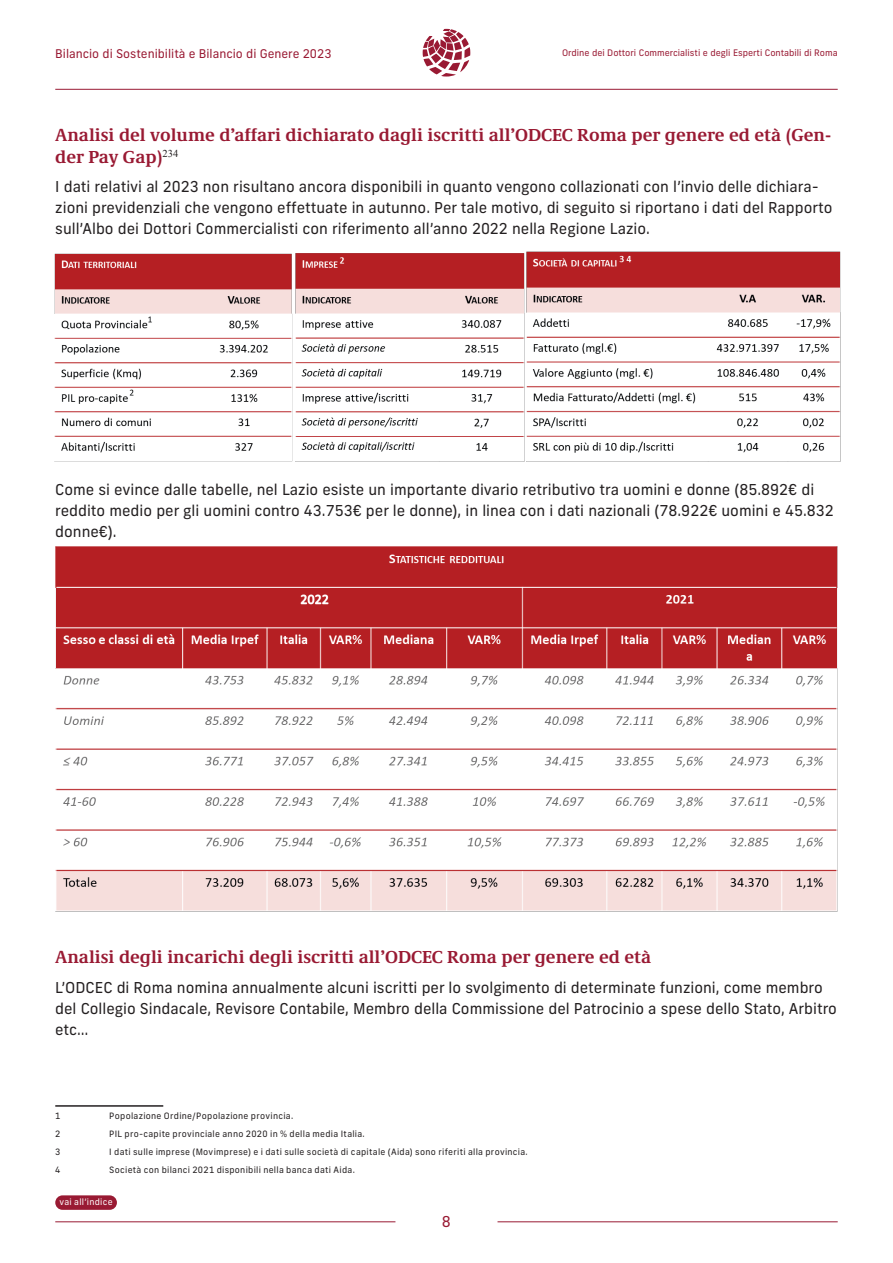
<style>
.page{position:relative;width:893px;height:1263px;background:#fff}
.page>*{position:absolute;margin:0;border:0;box-sizing:border-box;transform-origin:0 0}
.t1{font:700 18px/21.6px "Demos Next Pro";color:#991a33}
.t2{font:15px/21px "New Frank";color:#231f20}
.t3{font:15px "New Frank";color:#991a33}
.t4{font:12px "New Frank";color:#991a33}
.t5{font:9px "New Frank";color:#991a33}
.t6{font:8.7px "New Frank";letter-spacing:.03em;color:#231f20}
.t7{font:8.7px "New Frank";letter-spacing:.03em;color:#fff}
</style>
<div class="page">
<div style="left:55px;top:1195px;width:62px;height:15px;background:#991a33;border-radius:7px"></div>
<svg style="left:423px;top:29px;width:47px;height:48px"></svg>
<hr style="left:55px;top:89px;width:783px;height:1px;background:#991a33">
<hr style="left:55px;top:1221px;width:340px;height:1px;background:#991a33">
<hr style="left:497px;top:1221px;width:341px;height:1px;background:#991a33">
<hr style="left:55px;top:1105px;width:108px;height:2px;background:#231f20">
<img style="left:54px;top:253px;width:239px;height:209px">
<img style="left:295px;top:253px;width:229px;height:209px">
<img style="left:527px;top:251px;width:313px;height:211px">
<img style="left:55px;top:546px;width:783px;height:365px">
<p class="t4" style="left:55px;top:46px;width:278px">Bilancio di Sostenibilità e Bilancio di Genere 2023</p>
<p class="t5" style="left:562px;top:47px;width:277px">Ordine dei Dottori Commercialisti e degli Esperti Contabili di Roma</p>
<p class="t1" style="left:55px;top:123px;width:777px">Analisi del volume d’affari dichiarato dagli iscritti all’ODCEC Roma per genere ed età (Gen&shy;der Pay Gap)<sup>234</sup></p>
<p class="t2" style="left:55px;top:176px;width:779px">I dati relativi al 2023 non risultano ancora disponibili in quanto vengono collazionati con l’invio delle dichiara&shy;zioni previdenziali che vengono effettuate in autunno. Per tale motivo, di seguito si riportano i dati del Rapporto sull’Albo dei Dottori Commercialisti con riferimento all’anno 2022 nella Regione Lazio.</p>
<p class="t2" style="left:55px;top:479px;width:780px">Come si evince dalle tabelle, nel Lazio esiste un importante divario retributivo tra uomini e donne (85.892€ di reddito medio per gli uomini contro 43.753€ per le donne), in linea con i dati nazionali (78.922€ uomini e 45.832 donne€).</p>
<p class="t1" style="left:55px;top:945px;width:597px">Analisi degli incarichi degli iscritti all’ODCEC Roma per genere ed età</p>
<p class="t2" style="left:55px;top:977px;width:783px">L’ODCEC di Roma nomina annualmente alcuni iscritti per lo svolgimento di determinate funzioni, come membro del Collegio Sindacale, Revisore Contabile, Membro della Commissione del Patrocinio a spese dello Stato, Arbitro etc…</p>
<p class="t6" style="left:55px;top:1110px;width:7px">1</p>
<p class="t6" style="left:109px;top:1110px;width:185px">Popolazione Ordine/Popolazione provincia.</p>
<p class="t6" style="left:55px;top:1128px;width:7px">2</p>
<p class="t6" style="left:109px;top:1128px;width:257px">PIL pro-capite provinciale anno 2020 in % della media Italia.</p>
<p class="t6" style="left:55px;top:1146px;width:7px">3</p>
<p class="t6" style="left:109px;top:1146px;width:420px">I dati sulle imprese (Movimprese) e i dati sulle società di capitale (Aida) sono riferiti alla provincia.</p>
<p class="t6" style="left:55px;top:1164px;width:7px">4</p>
<p class="t6" style="left:109px;top:1164px;width:247px">Società con bilanci 2021 disponibili nella banca dati Aida.</p>
<p class="t7" style="left:59px;top:1196px;width:55px">vai all’indice</p>
<p class="t3" style="left:442px;top:1213px;width:11px">8</p>
</div>
